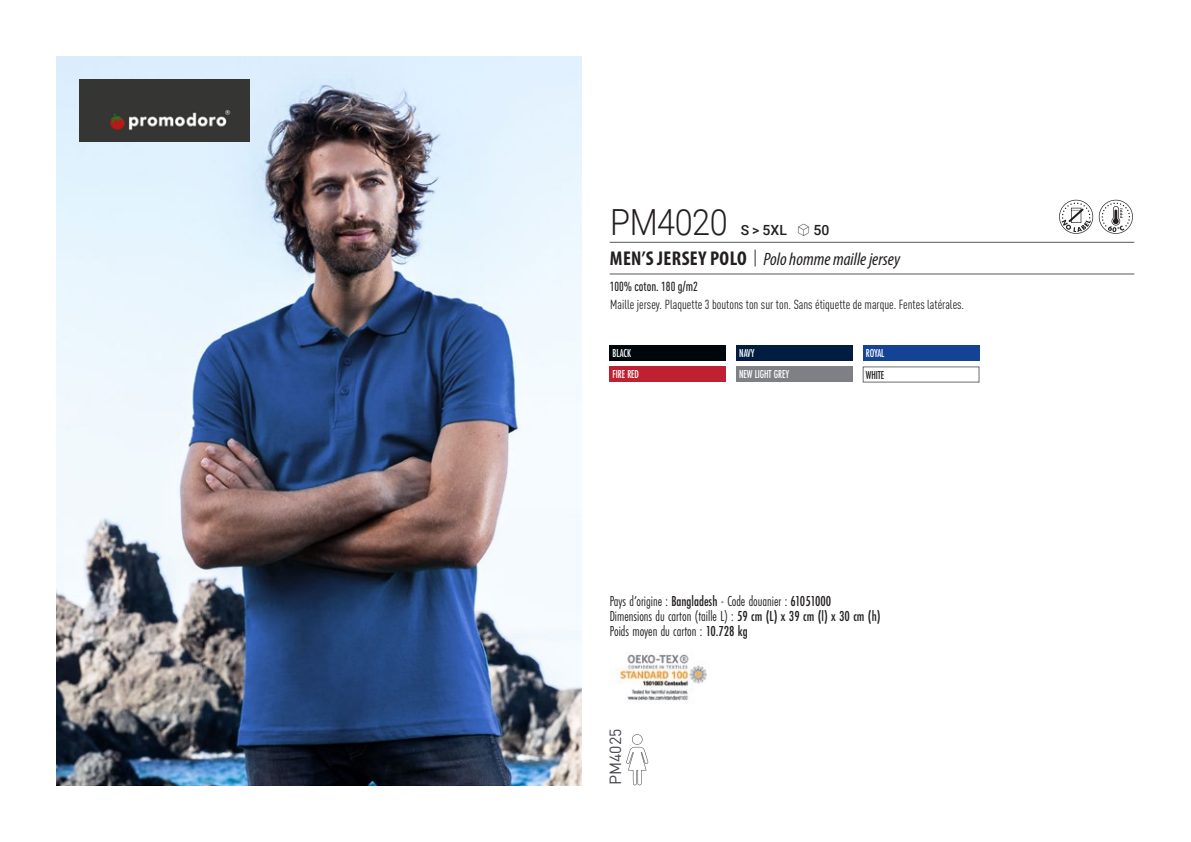
<style>
.page{position:relative;width:1191px;height:842px;background:#fff}
.page>*{position:absolute;margin:0;border:0;box-sizing:border-box;transform-origin:0 0}
.t1{font:300 36px "Roboto";letter-spacing:-.015em;color:#231f20;scale:.9 1}
.t2{font:italic 18px "Myriad Variable Concept";color:#231f20}
.t3{font:16px "DIN Pro";color:#43444c}
.t4{font:15px "Futura PT Cond";color:#231f20;scale:.95 1}
.t5{font:500 14px "Roboto";color:#231f20}
.t6{font:condensed 13px "DIN Pro";color:#231f20}
.grammage_2020{font:500 condensed 13px "DIN Pro";color:#231f20;scale:.95 1}
.Coloris_nuancier_bla{font:500 12px "Futura PT Cond";letter-spacing:-.01em;color:#fff;scale:.9 1}
.Coloris_nuancier{font:500 12px "Futura PT Cond";letter-spacing:-.01em;color:#231f20;scale:.9 1}
.s1{font-family:"Linotype Shapeshifter";font-weight:400;font-size:16px}
.s2{font-family:"Myriad Pro";font-weight:700;font-style:normal;font-stretch:condensed;font-size:20px}
.s3{font-family:"Roboto Condensed";font-weight:300;font-style:normal;font-size:20px}
.s4{font-weight:500}
</style>
<div class="page">
<img style="left:57px;top:57px;width:524px;height:728px">
<img style="left:79px;top:79px;width:170px;height:62px">
<div style="left:609px;top:345px;width:117px;height:16px;background:#00070b"></div>
<div style="left:609px;top:367px;width:117px;height:15px;background:#c02131"></div>
<div style="left:736px;top:345px;width:116px;height:16px;background:#001c40"></div>
<div style="left:736px;top:367px;width:116px;height:15px;background:#7f8085"></div>
<div style="left:863px;top:345px;width:116px;height:16px;background:#144396"></div>
<svg style="left:626px;top:734px;width:22px;height:51px"></svg>
<svg style="left:1059px;top:200px;width:73px;height:34px"></svg>
<img style="left:619px;top:654px;width:87px;height:47px">
<hr style="left:609px;top:242px;width:525px;height:1px;background:#57585a">
<hr style="left:609px;top:274px;width:525px;height:1px;background:#57585a">
<p class="t1" style="left:610px;top:197px;width:132px">PM4020</p>
<p class="t5" style="left:741px;top:220px;width:90px">S &gt; 5XL <span class="s1">S</span> 50</p>
<p class="t2" style="left:610px;top:249px;width:292px"><span class="s2">MEN’S JERSEY POLO</span> <span class="s3">|</span> Polo homme maille jersey</p>
<p class="grammage_2020" style="left:609px;top:277px;width:94px">100% coton. 180 g/m2</p>
<p class="t6" style="left:610px;top:295px;width:355px">Maille jersey. Plaquette 3 boutons ton sur ton. Sans étiquette de marque. Fentes latérales.</p>
<p class="Coloris_nuancier_bla" style="left:612px;top:346px;width:22px">BLACK</p>
<p class="Coloris_nuancier_bla" style="left:612px;top:367px;width:31px">FIRE RED</p>
<p class="Coloris_nuancier_bla" style="left:739px;top:346px;width:18px">NAVY</p>
<p class="Coloris_nuancier_bla" style="left:739px;top:367px;width:57px">NEW LIGHT GREY</p>
<p class="Coloris_nuancier_bla" style="left:866px;top:346px;width:22px">ROYAL</p>
<p class="Coloris_nuancier" style="left:866px;top:367px;width:22px">WHITE</p>
<p class="t4" style="left:609px;top:592px;width:235px">Pays d’origine : <span class="s4">Bangladesh</span> - Code douanier : <span class="s4">61051000</span></p>
<p class="t4" style="left:609px;top:607px;width:287px">Dimensions du carton (taille L) : <span class="s4">59 cm (L) x 39 cm (l) x 30 cm (h)</span></p>
<p class="t4" style="left:609px;top:622px;width:147px">Poids moyen du carton : <span class="s4">10.728 kg</span></p>
<p class="t3" style="left:602px;top:785px;width:58px;rotate:-90deg">PM4025</p>
</div>
